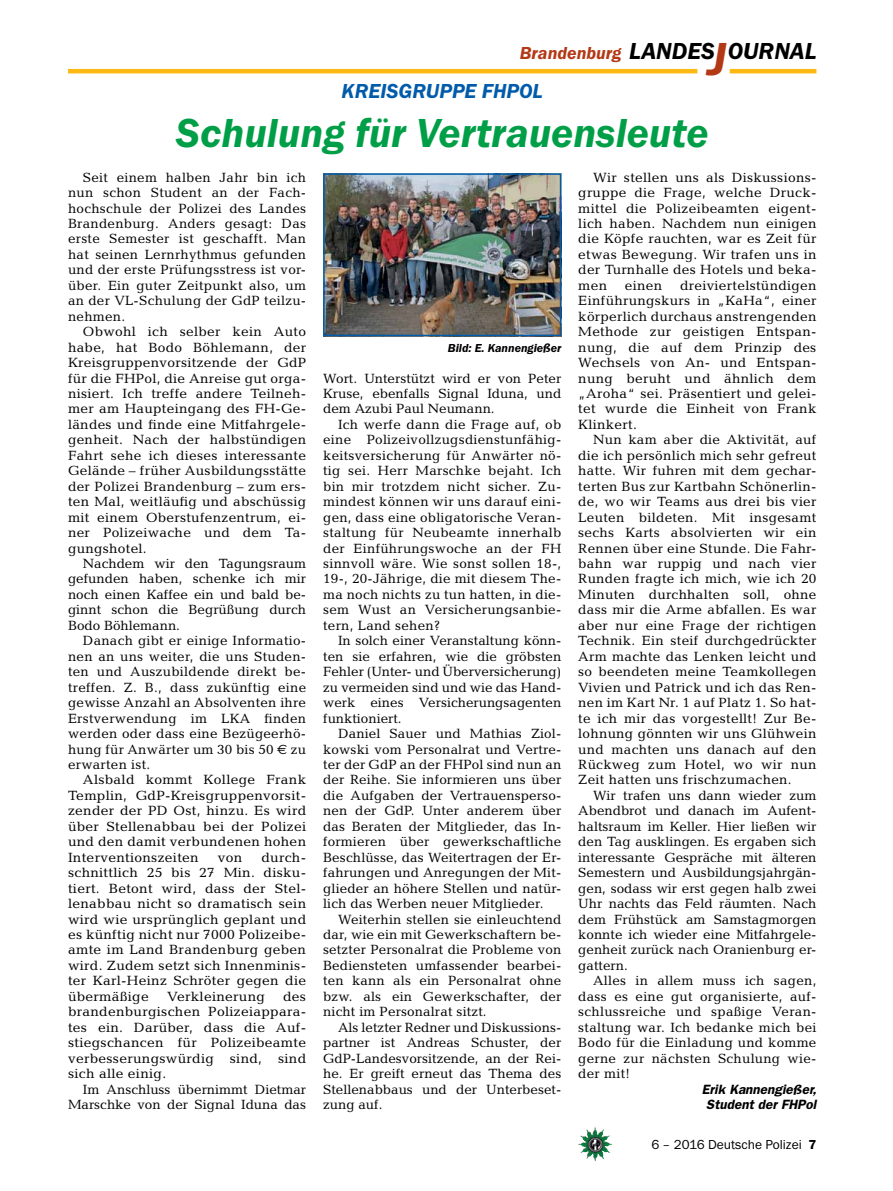
<style>
.page{position:relative;width:893px;height:1191px;background:#fff}
.page>*{position:absolute;margin:0;border:0;box-sizing:border-box;transform-origin:0 0}
._02__HEADLINE_3spalt{font:italic 600 42px "Franklin Gothic Itc T";color:#009f47}
.t1{font:italic 600 24px "Franklin Gothic Itc T";color:#000}
._01__RUBRIKENZEILE_o{font:italic 600 21px "Franklin Gothic Itc T";color:#005baa}
.t2{font:italic 600 18px "Franklin Gothic Itc T";color:#b33916}
._09__GRUNDTEXT___Blo{font:13.5px/15.5px "Candida";letter-spacing:.02em;color:#000;text-align:justify}
._09__GRUNDTEXT___Blo-2{font:13.5px/15.5px "Candida";color:#000;text-align:right}
._13__UNTERSCHRIFT_Ar{font:italic 600 13.5px/15.5px "Franklin Gothic";color:#000;text-align:center}
.t3{font:13.5px "Franklin Gothic Itc T";color:#000}
._12__BILDUNTERSCHRIF{font:italic 600 12px "Franklin Gothic Itc T";color:#000}
.s1{font-size:48px;color:#b33916}
.s2{font-family:"Euro Sans"}
.s3{font-weight:600}
</style>
<div class="page">
<img style="left:578px;top:1127px;width:17px;height:25px">
<hr style="left:730px;top:69px;width:86px;height:4px;background:#fdb913">
<hr style="left:68px;top:69px;width:629px;height:4px;background:#fdb913">
<img style="left:326px;top:176px;width:232px;height:157px">
<div style="left:323px;top:173px;width:238px;height:163px;border:2px solid #005baa"></div>
<h2 class="t1" style="left:629px;top:37px;width:189px">LANDES<span class="s1">J</span>OURNAL</h2>
<h3 class="t2" style="left:520px;top:42px;width:103px">Brandenburg</h3>
<p class="_01__RUBRIKENZEILE_o" style="left:342px;top:79px;width:203px">KREISGRUPPE FHPOL</p>
<p class="_02__HEADLINE_3spalt" style="left:176px;top:109px;width:534px">Schulung für Vertrauensleute</p>
<p class="_09__GRUNDTEXT___Blo" style="left:68px;top:169px;width:240px;text-indent:15px">Seit einem halben Jahr bin ich nun schon Student an der Fach&shy;hochschule der Polizei des Landes Brandenburg. Anders gesagt: Das erste Semester ist geschafft. Man hat seinen Lernrhythmus gefunden und der erste Prüfungsstress ist vor&shy;über. Ein guter Zeitpunkt also, um an der VL-Schulung der GdP teilzu&shy;nehmen.</p>
<p class="_09__GRUNDTEXT___Blo" style="left:68px;top:324px;width:240px;text-indent:15px">Obwohl ich selber kein Auto habe, hat Bodo Böhlemann, der Kreisgruppenvorsitzende der GdP für die FHPol, die Anreise gut orga&shy;nisiert. Ich treffe andere Teilneh&shy;mer am Haupteingang des FH-Ge&shy;ländes und finde eine Mitfahrgele&shy;genheit. Nach der halbstündigen Fahrt sehe ich dieses interessante Gelände – früher Ausbildungsstätte der Polizei Brandenburg – zum ers&shy;ten Mal, weitläufig und abschüssig mit einem Oberstufenzentrum, ei&shy;ner Polizeiwache und dem Ta&shy;gungshotel.</p>
<p class="_09__GRUNDTEXT___Blo" style="left:68px;top:556px;width:240px;text-indent:15px">Nachdem wir den Tagungsraum gefunden haben, schenke ich mir noch einen Kaffee ein und bald be&shy;ginnt schon die Begrüßung durch Bodo Böhlemann.</p>
<p class="_09__GRUNDTEXT___Blo" style="left:68px;top:633px;width:240px;text-indent:15px">Danach gibt er einige Informatio&shy;nen an uns weiter, die uns Studen&shy;ten und Auszubildende direkt be&shy;treffen. Z. B., dass zukünftig eine gewisse Anzahl an Absolventen ihre Erstverwendung im LKA finden werden oder dass eine Bezügeerhö&shy;hung für Anwärter um 30 bis 50 <span class="s2">€</span> zu erwarten ist.</p>
<p class="_09__GRUNDTEXT___Blo" style="left:68px;top:772px;width:240px;text-indent:15px">Alsbald kommt Kollege Frank Templin, GdP-Kreisgruppenvorsit&shy;zender der PD Ost, hinzu. Es wird über Stellenabbau bei der Polizei und den damit verbundenen hohen Interventionszeiten</p>
<p class="_09__GRUNDTEXT___Blo" style="left:578px;top:169px;width:240px;text-indent:15px">Wir stellen uns als Diskussions&shy;gruppe die Frage, welche Druck&shy;mittel die Polizeibeamten eigent&shy;lich haben. Nachdem nun einigen die Köpfe rauchten, war es Zeit für etwas Bewegung. Wir trafen uns in der Turnhalle des Hotels und beka&shy;men</p>
<p class="_09__GRUNDTEXT___Blo" style="left:578px;top:277px;width:240px;text-indent:102px">dreiviertelstündigen Einführungskurs in „KaHa“, einer körperlich durchaus anstrengenden Methode zur geistigen Entspan&shy;nung, die auf dem Prinzip des Wechsels von An- und Entspan&shy;nung beruht und ähnlich dem „Aroha“ sei. Präsentiert und gelei&shy;tet wurde die Einheit von Frank Klinkert.</p>
<p class="_09__GRUNDTEXT___Blo" style="left:578px;top:432px;width:240px;text-indent:15px">Nun kam aber die Aktivität, auf die ich persönlich mich sehr gefreut hatte. Wir fuhren mit dem gechar&shy;terten Bus zur Kartbahn Schönerlin&shy;de, wo wir Teams aus drei bis vier Leuten bildeten. Mit insgesamt sechs Karts absolvierten wir ein Rennen über eine Stunde. Die Fahr&shy;bahn war ruppig und nach vier Runden fragte ich mich, wie ich 20<br>Minuten durchhalten soll, ohne dass mir die Arme abfallen. Es war aber nur eine Frage der richtigen Technik. Ein steif durchgedrückter Arm machte das Lenken leicht und so beendeten meine Teamkollegen Vivien und Patrick und ich das Ren&shy;nen im Kart Nr. 1 auf Platz 1. So hat&shy;te ich mir das vorgestellt! Zur Be&shy;lohnung gönnten wir uns Glühwein und machten uns danach auf den Rückweg zum Hotel, wo wir nun Zeit hatten uns frischzumachen.</p>
<p class="_09__GRUNDTEXT___Blo" style="left:578px;top:787px;width:240px;text-indent:15px">Wir trafen uns dann wieder zum Abendbrot und danach im Aufent&shy;haltsraum im Keller. Hier ließen wir den Tag ausklingen. Es ergaben sich interessante Gespräche mit älteren Semestern und Ausbildungsjahrgän&shy;gen, sodass wir erst gegen halb zwei Uhr nachts das Feld räumten. Nach dem Frühstück am Samstagmorgen konnte ich wieder eine Mitfahrgele&shy;genheit zurück nach Oranienburg er&shy;gattern.</p>
<p class="_09__GRUNDTEXT___Blo" style="left:578px;top:973px;width:240px;text-indent:15px">Alles in allem muss ich sagen, dass es eine gut organisierte, auf&shy;schlussreiche und spaßige Veran&shy;staltung war. Ich bedanke mich bei Bodo für die Einladung und komme gerne zur nächsten Schulung wie&shy;der mit!</p>
<p class="_13__UNTERSCHRIFT_Ar" style="left:702px;top:1081px;width:116px">Erik Kannengießer,<br>Student der FHPol</p>
<p class="_09__GRUNDTEXT___Blo" style="left:625px;top:277px;width:39px">einen</p>
<p class="_12__BILDUNTERSCHRIF" style="left:448px;top:341px;width:115px">Bild: E. Kannengießer</p>
<p class="_09__GRUNDTEXT___Blo" style="left:323px;top:370px;width:240px">Wort. Unterstützt wird er von Peter Kruse, ebenfalls Signal Iduna, und dem Azubi Paul Neumann.</p>
<p class="_09__GRUNDTEXT___Blo" style="left:323px;top:416px;width:240px;text-indent:15px">Ich werfe dann die Frage auf, ob eine Polizeivollzugsdienstunfähig&shy;keitsversicherung für Anwärter nö&shy;tig sei. Herr Marschke bejaht. Ich bin mir trotzdem nicht sicher. Zu&shy;mindest können wir uns darauf eini&shy;gen, dass eine obligatorische Veran&shy;staltung für Neubeamte innerhalb der Einführungswoche an der FH sinnvoll wäre. Wie sonst sollen 18-, 19-, 20-Jährige, die mit diesem The&shy;ma noch nichts zu tun hatten, in die&shy;sem Wust an Versicherungsanbie&shy;tern, Land sehen?</p>
<p class="_09__GRUNDTEXT___Blo" style="left:323px;top:633px;width:240px;text-indent:15px">In solch einer Veranstaltung könn&shy;ten sie erfahren, wie die gröbsten Fehler (Unter- und Überversicherung) zu vermeiden sind und wie das Hand&shy;werk eines Versicherungsagenten funktioniert.</p>
<p class="_09__GRUNDTEXT___Blo" style="left:323px;top:725px;width:240px;text-indent:15px">Daniel Sauer und Mathias Ziol&shy;kowski vom Personalrat und Vertre&shy;ter der GdP an der FHPol sind nun an der Reihe. Sie informieren uns über die Aufgaben der Vertrauensperso&shy;nen der GdP. Unter anderem über das Beraten der Mitglieder, das In&shy;formieren über gewerkschaftliche Beschlüsse, das Weitertragen der Er&shy;fahrungen und Anregungen der Mit&shy;glieder an höhere Stellen und natür&shy;lich das Werben neuer Mitglieder.</p>
<p class="_09__GRUNDTEXT___Blo" style="left:323px;top:911px;width:240px;text-indent:15px">Weiterhin stellen sie einleuchtend dar, wie ein mit Gewerkschaftern be&shy;setzter Personalrat die Probleme von Bediensteten umfassender bearbei&shy;ten kann als ein Personalrat ohne bzw. als ein Gewerkschafter, der nicht im Personalrat sitzt.</p>
<p class="_09__GRUNDTEXT___Blo" style="left:323px;top:1019px;width:240px;text-indent:15px">Als letzter Redner und Diskussions&shy;partner ist Andreas Schuster, der GdP-Landesvorsitzende, an der Rei&shy;he. Er greift erneut das Thema des Stellenabbaus und der Unterbeset&shy;zung auf.</p>
<p class="_09__GRUNDTEXT___Blo" style="left:68px;top:849px;width:240px;text-indent:193px">durch&shy;schnittlich 25 bis 27 Min. disku&shy;tiert. Betont wird, dass der Stel&shy;lenabbau nicht so dramatisch sein wird wie ursprünglich geplant und es künftig nicht nur 7000 Polizeibe&shy;amte im Land Brandenburg geben wird. Zudem setzt sich Innenminis&shy;ter Karl-Heinz Schröter gegen die übermäßige</p>
<p class="_09__GRUNDTEXT___Blo" style="left:218px;top:849px;width:26px">von</p>
<p class="_09__GRUNDTEXT___Blo" style="left:68px;top:988px;width:240px;text-indent:215px">des brandenburgischen Polizeiappara&shy;tes ein. Darüber, dass die Auf&shy;stiegschancen für Polizeibeamte verbesserungswürdig sind, sind sich alle einig.</p>
<p class="_09__GRUNDTEXT___Blo-2" style="left:68px;top:1081px;width:240px">Im Anschluss übernimmt Dietmar<br>Marschke von der Signal Iduna das</p>
<p class="_09__GRUNDTEXT___Blo" style="left:167px;top:988px;width:99px">Verkleinerung</p>
<p class="t3" style="left:651px;top:1136px;width:167px">6 – 2016 Deutsche Polizei <span class="s3">7</span></p>
</div>
